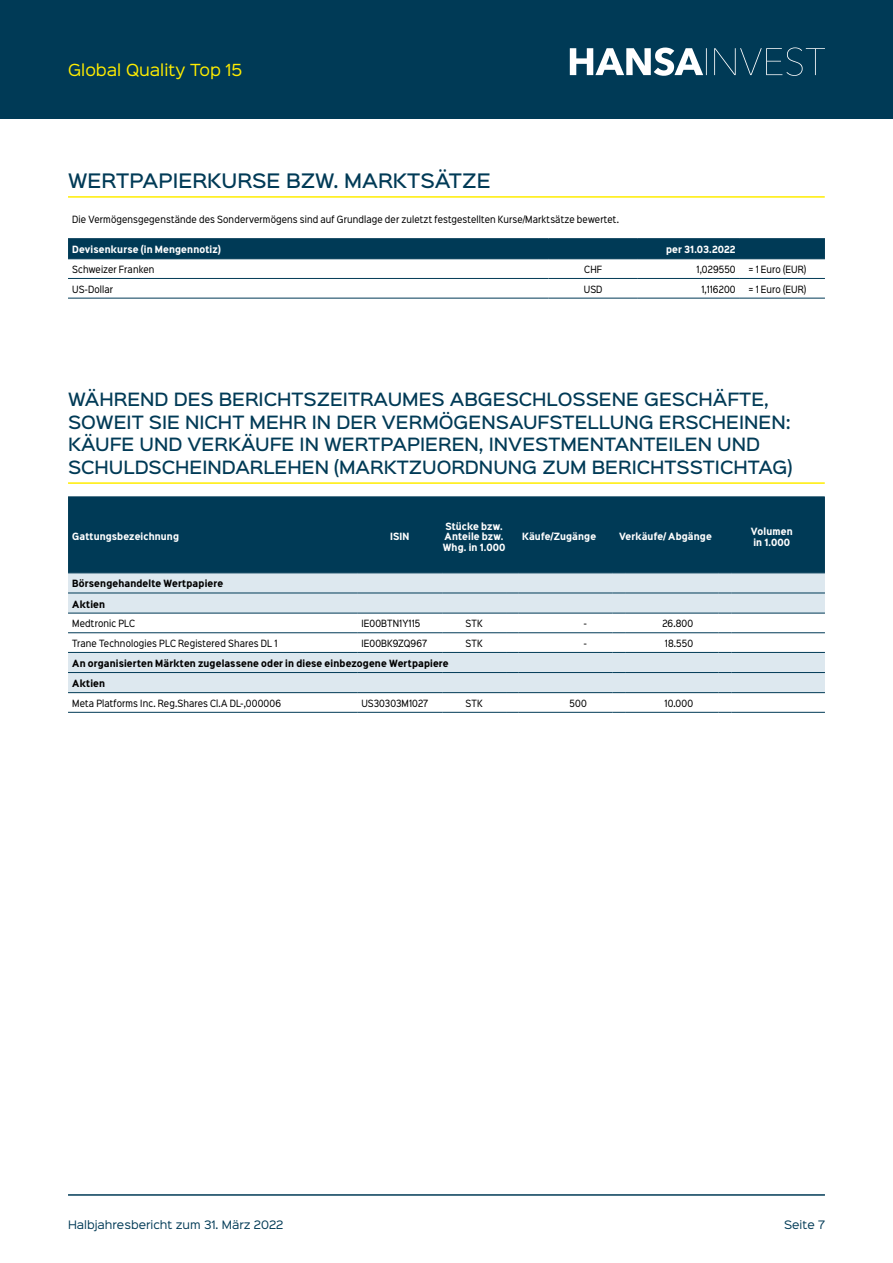
<style>
.page{position:relative;width:893px;height:1263px;background:#fff}
.page>*{position:absolute;margin:0;border:0;box-sizing:border-box;transform-origin:0 0}
.t1{font:500 18px "Sinkin Sans 500";color:#003a56}
.t2{font:500 16.5px/22.5px "Sinkin Sans 500";color:#003a56}
.t3{font:15px "Sinkin Sans 400";color:#ffed00}
.t4{font:10.5px "Sinkin Sans 400";color:#003a56}
.t5{font:9px "Sinkin Sans Narrow W01 400 Rg";letter-spacing:.015em;color:#000}
.t6{font:700 9px/10.8px "Sinkin Sans Narrow W01 700";letter-spacing:.015em;color:#fff}
.t7{font:700 9px "Sinkin Sans Narrow W01 700";letter-spacing:.015em;color:#000}
</style>
<div class="page">
<div style="left:0;top:0;width:893px;height:119px;background:#003a56"></div>
<svg style="left:570px;top:47px;width:255px;height:29px"></svg>
<hr style="left:68px;top:1194px;width:757px;height:2px;background:#003a56">
<div style="left:68px;top:239px;width:757px;height:19px;background:#003a56"></div>
<hr style="left:68px;top:258px;width:481px;height:1px;background:#003a56">
<hr style="left:549px;top:258px;width:89px;height:1px;background:#003a56">
<hr style="left:638px;top:258px;width:102px;height:1px;background:#003a56">
<hr style="left:740px;top:258px;width:85px;height:1px;background:#003a56">
<hr style="left:68px;top:278px;width:481px;height:1px;background:#003a56">
<hr style="left:68px;top:298px;width:481px;height:1px;background:#003a56">
<hr style="left:549px;top:278px;width:89px;height:1px;background:#003a56">
<hr style="left:549px;top:298px;width:89px;height:1px;background:#003a56">
<hr style="left:638px;top:278px;width:102px;height:1px;background:#003a56">
<hr style="left:740px;top:278px;width:85px;height:1px;background:#003a56">
<hr style="left:638px;top:298px;width:102px;height:1px;background:#003a56">
<hr style="left:740px;top:298px;width:85px;height:1px;background:#003a56">
<hr style="left:68px;top:238px;width:481px;height:1px;background:#003a56">
<hr style="left:549px;top:238px;width:89px;height:1px;background:#003a56">
<hr style="left:638px;top:238px;width:102px;height:1px;background:#003a56">
<hr style="left:740px;top:238px;width:85px;height:1px;background:#003a56">
<hr style="left:68px;top:196px;width:757px;height:2px;background:#ffed00">
<div style="left:68px;top:496px;width:757px;height:76px;background:#003a56"></div>
<svg style="left:68px;top:573px;width:757px;height:119px;fill:#dde8ef"></svg>
<hr style="left:68px;top:572px;width:289px;height:1px;background:#003a56">
<hr style="left:357px;top:572px;width:85px;height:1px;background:#003a56">
<hr style="left:442px;top:572px;width:64px;height:1px;background:#003a56">
<svg style="left:506px;top:572px;width:13px;height:1px"></svg>
<hr style="left:519px;top:572px;width:93px;height:1px;background:#003a56">
<svg style="left:612px;top:572px;width:13px;height:1px"></svg>
<hr style="left:625px;top:572px;width:94px;height:1px;background:#003a56">
<svg style="left:719px;top:572px;width:12px;height:1px"></svg>
<hr style="left:731px;top:572px;width:94px;height:1px;background:#003a56">
<hr style="left:357px;top:593px;width:85px;height:1px;background:#003a56">
<hr style="left:442px;top:593px;width:64px;height:1px;background:#003a56">
<svg style="left:506px;top:593px;width:13px;height:1px"></svg>
<hr style="left:519px;top:593px;width:93px;height:1px;background:#003a56">
<svg style="left:612px;top:593px;width:13px;height:1px"></svg>
<hr style="left:625px;top:593px;width:94px;height:1px;background:#003a56">
<svg style="left:719px;top:593px;width:12px;height:1px"></svg>
<hr style="left:731px;top:593px;width:94px;height:1px;background:#003a56">
<hr style="left:68px;top:632px;width:289px;height:1px;background:#003a56">
<hr style="left:357px;top:632px;width:85px;height:1px;background:#003a56">
<hr style="left:442px;top:632px;width:64px;height:1px;background:#003a56">
<svg style="left:506px;top:632px;width:13px;height:1px"></svg>
<hr style="left:519px;top:632px;width:93px;height:1px;background:#003a56">
<svg style="left:612px;top:632px;width:13px;height:1px"></svg>
<hr style="left:625px;top:632px;width:94px;height:1px;background:#003a56">
<svg style="left:719px;top:632px;width:12px;height:1px"></svg>
<hr style="left:731px;top:632px;width:94px;height:1px;background:#003a56">
<hr style="left:68px;top:712px;width:289px;height:1px;background:#003a56">
<hr style="left:357px;top:712px;width:85px;height:1px;background:#003a56">
<hr style="left:442px;top:712px;width:64px;height:1px;background:#003a56">
<svg style="left:506px;top:712px;width:13px;height:1px"></svg>
<hr style="left:519px;top:712px;width:93px;height:1px;background:#003a56">
<svg style="left:612px;top:712px;width:13px;height:1px"></svg>
<hr style="left:625px;top:712px;width:94px;height:1px;background:#003a56">
<svg style="left:719px;top:712px;width:12px;height:1px"></svg>
<hr style="left:731px;top:712px;width:94px;height:1px;background:#003a56">
<hr style="left:68px;top:593px;width:289px;height:1px;background:#003a56">
<hr style="left:68px;top:613px;width:289px;height:1px;background:#003a56">
<hr style="left:357px;top:613px;width:85px;height:1px;background:#003a56">
<hr style="left:442px;top:613px;width:64px;height:1px;background:#003a56">
<svg style="left:506px;top:613px;width:13px;height:1px"></svg>
<hr style="left:519px;top:613px;width:93px;height:1px;background:#003a56">
<svg style="left:612px;top:613px;width:13px;height:1px"></svg>
<hr style="left:625px;top:613px;width:94px;height:1px;background:#003a56">
<svg style="left:719px;top:613px;width:12px;height:1px"></svg>
<hr style="left:731px;top:613px;width:94px;height:1px;background:#003a56">
<hr style="left:68px;top:692px;width:289px;height:1px;background:#003a56">
<hr style="left:357px;top:692px;width:85px;height:1px;background:#003a56">
<hr style="left:442px;top:692px;width:64px;height:1px;background:#003a56">
<svg style="left:506px;top:692px;width:13px;height:1px"></svg>
<hr style="left:519px;top:692px;width:93px;height:1px;background:#003a56">
<svg style="left:612px;top:692px;width:13px;height:1px"></svg>
<hr style="left:625px;top:692px;width:94px;height:1px;background:#003a56">
<svg style="left:719px;top:692px;width:12px;height:1px"></svg>
<hr style="left:731px;top:692px;width:94px;height:1px;background:#003a56">
<hr style="left:68px;top:652px;width:289px;height:1px;background:#003a56">
<hr style="left:357px;top:652px;width:85px;height:1px;background:#003a56">
<hr style="left:442px;top:652px;width:64px;height:1px;background:#003a56">
<svg style="left:506px;top:652px;width:13px;height:1px"></svg>
<hr style="left:519px;top:652px;width:93px;height:1px;background:#003a56">
<svg style="left:612px;top:652px;width:13px;height:1px"></svg>
<hr style="left:625px;top:652px;width:94px;height:1px;background:#003a56">
<svg style="left:719px;top:652px;width:12px;height:1px"></svg>
<hr style="left:731px;top:652px;width:94px;height:1px;background:#003a56">
<hr style="left:68px;top:672px;width:289px;height:1px;background:#003a56">
<hr style="left:357px;top:672px;width:85px;height:1px;background:#003a56">
<hr style="left:442px;top:672px;width:64px;height:1px;background:#003a56">
<svg style="left:506px;top:672px;width:13px;height:1px"></svg>
<hr style="left:519px;top:672px;width:93px;height:1px;background:#003a56">
<svg style="left:612px;top:672px;width:13px;height:1px"></svg>
<hr style="left:625px;top:672px;width:94px;height:1px;background:#003a56">
<svg style="left:719px;top:672px;width:12px;height:1px"></svg>
<hr style="left:731px;top:672px;width:94px;height:1px;background:#003a56">
<hr style="left:68px;top:482px;width:757px;height:2px;background:#ffed00">
<h3 class="t3" style="left:68px;top:57px;width:176px">Global Quality Top 15</h3>
<h1 class="t1" style="left:68px;top:165px;width:424px">WERTPAPIERKURSE BZW. MARKTSÄTZE</h1>
<p class="t5" style="left:72px;top:213px;width:548px">Die Vermögensgegenstände des Sondervermögens sind auf Grundlage der zuletzt festgestellten Kurse/Marktsätze bewertet.</p>
<p class="t6" style="left:72px;top:244px;width:150px">Devisenkurse (in Mengennotiz)</p>
<p class="t6" style="left:666px;top:244px;width:71px">per 31.03.2022</p>
<p class="t5" style="left:72px;top:263px;width:84px">Schweizer Franken</p>
<p class="t5" style="left:584px;top:263px;width:19px">CHF</p>
<p class="t5" style="left:696px;top:263px;width:41px">1,029550</p>
<p class="t5" style="left:748px;top:263px;width:59px">= 1 Euro (EUR)</p>
<p class="t5" style="left:72px;top:283px;width:42px">US-Dollar</p>
<p class="t5" style="left:584px;top:283px;width:20px">USD</p>
<p class="t5" style="left:701px;top:283px;width:36px">1,116200</p>
<p class="t5" style="left:748px;top:283px;width:59px">= 1 Euro (EUR)</p>
<p class="t2" style="left:68px;top:387px;width:726px">WÄHREND DES BERICHTSZEITRAUMES ABGESCHLOSSENE GESCHÄFTE, SOWEIT SIE NICHT MEHR IN DER VERMÖGENSAUFSTELLUNG ERSCHEINEN:<br>KÄUFE UND VERKÄUFE IN WERTPAPIEREN, INVESTMENTANTEILEN UND SCHULDSCHEINDARLEHEN (MARKTZUORDNUNG ZUM BERICHTSSTICHTAG)</p>
<p class="t6" style="left:72px;top:531px;width:108px">Gattungsbezeichnung</p>
<p class="t6" style="left:390px;top:531px;width:21px">ISIN</p>
<p class="t6" style="left:443px;top:520px;width:64px">Stücke bzw.<br>Anteile bzw.<br>Whg. in 1.000</p>
<p class="t6" style="left:522px;top:531px;width:75px">Käufe/Zugänge</p>
<p class="t6" style="left:619px;top:531px;width:94px">Verkäufe/ Abgänge</p>
<p class="t6" style="left:751px;top:525px;width:43px">Volumen in 1.000</p>
<p class="t7" style="left:72px;top:577px;width:152px">Börsengehandelte Wertpapiere</p>
<p class="t7" style="left:72px;top:597px;width:34px">Aktien</p>
<p class="t5" style="left:72px;top:617px;width:64px">Medtronic PLC</p>
<p class="t5" style="left:361px;top:617px;width:60px">IE00BTN1Y115</p>
<p class="t5" style="left:466px;top:617px;width:19px">STK</p>
<p class="t5" style="left:584px;top:617px;width:4px">-</p>
<p class="t5" style="left:662px;top:617px;width:32px">26.800</p>
<p class="t5" style="left:72px;top:637px;width:207px">Trane Technologies PLC Registered Shares DL 1</p>
<p class="t5" style="left:361px;top:637px;width:67px">IE00BK9ZQ967</p>
<p class="t5" style="left:466px;top:637px;width:19px">STK</p>
<p class="t5" style="left:584px;top:637px;width:4px">-</p>
<p class="t5" style="left:665px;top:637px;width:30px">18.550</p>
<p class="t7" style="left:72px;top:657px;width:378px">An organisierten Märkten zugelassene oder in diese einbezogene Wertpapiere</p>
<p class="t7" style="left:72px;top:677px;width:34px">Aktien</p>
<p class="t5" style="left:72px;top:697px;width:210px">Meta Platforms Inc. Reg.Shares Cl.A DL-,000006</p>
<p class="t5" style="left:361px;top:697px;width:68px">US30303M1027</p>
<p class="t5" style="left:465px;top:697px;width:19px">STK</p>
<p class="t5" style="left:570px;top:697px;width:19px">500</p>
<p class="t5" style="left:664px;top:697px;width:30px">10.000</p>
<p class="t4" style="left:68px;top:1216px;width:217px">Halbjahresbericht zum 31. März 2022</p>
<p class="t4" style="left:784px;top:1216px;width:42px">Seite 7</p>
</div>
